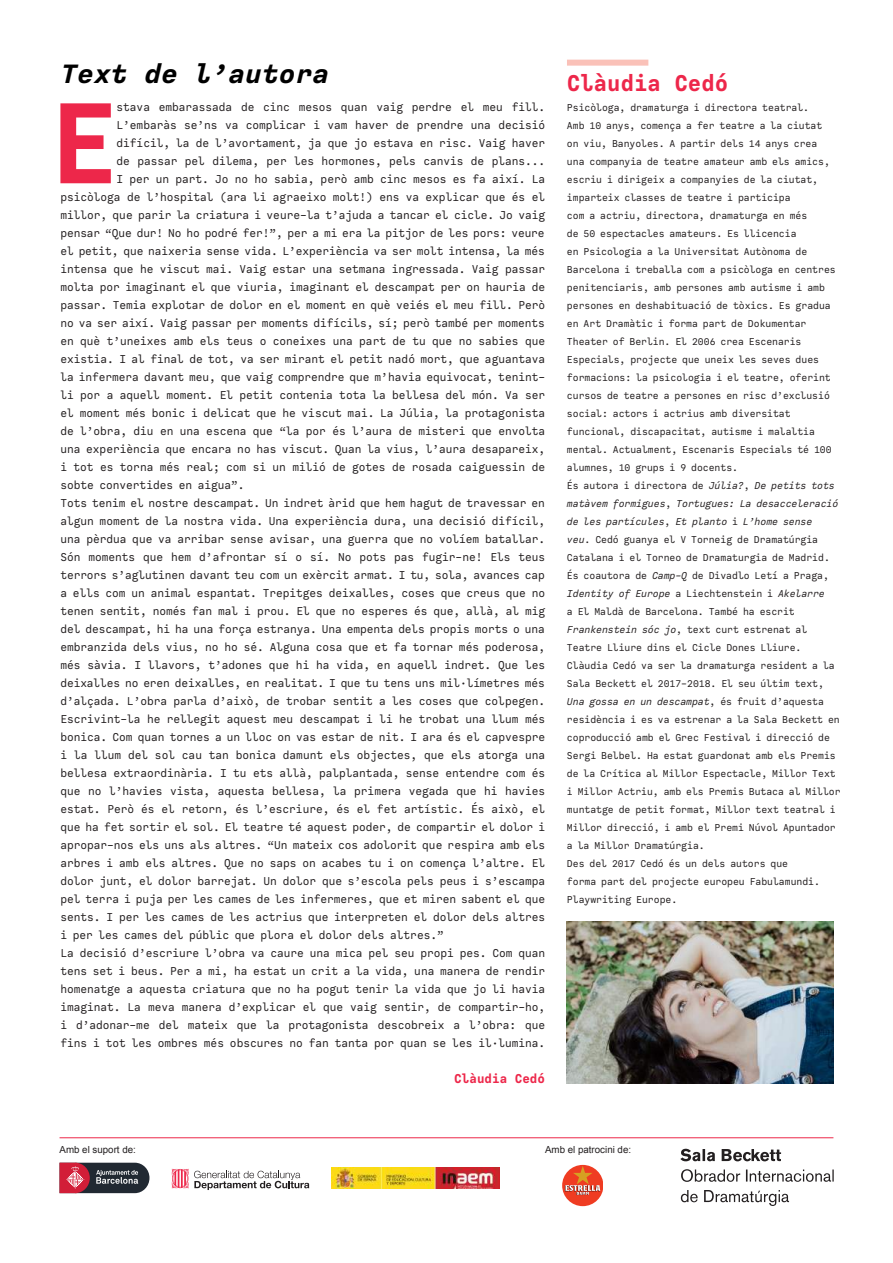
<style>
.page{position:relative;width:893px;height:1263px;background:#fff}
.page>*{position:absolute;margin:0;border:0;box-sizing:border-box;transform-origin:0 0}
.t1{font:700 121.05px "Calling Code";color:#ed274a}
.t2{font:italic 700 27.9px "Calling Code";color:#000;scale:1.08 1}
.t3{font:700 24px "Calling Code";color:#ed274a}
.t4{font:700 13.5px "Calling Code";color:#ed274a}
.t5{font:12px "Calling Code";letter-spacing:-.005em;color:#231f20}
.t6{font:10.5px/18px "Calling Code";letter-spacing:-.005em;color:#231f20}
.t7{font:9.75px "Arial";color:#231f20}
.s1{font-style:inherit}
.s2{font-style:italic}
</style>
<div class="page">
<svg style="left:172px;top:1169px;width:137px;height:21px"></svg>
<svg style="left:60px;top:1163px;width:89px;height:30px;background:#6e4450"></svg>
<div style="left:567px;top:60px;width:81px;height:6px;background:#fac1b8"></div>
<hr style="left:60px;top:1137px;width:773px;height:1px;background:#ed274a">
<img style="left:332px;top:1167px;width:167px;height:21px">
<div style="left:563px;top:1165px;width:40px;height:41px;background:#ef3c22;border-radius:50%"></div>
<svg style="left:565px;top:1166px;width:35px;height:29px"></svg>
<svg style="left:681px;top:1190px;width:108px;height:16px"></svg>
<svg style="left:681px;top:1169px;width:153px;height:13px"></svg>
<svg style="left:680px;top:1149px;width:101px;height:12px"></svg>
<img style="left:567px;top:921px;width:266px;height:162px">
<h2 class="t2" style="left:60px;top:56px;width:250px"><span class="s1">T</span>ext de l’autora</h2>
<h1 class="t1" style="left:49px;top:68px;width:69px">E</h1>
<p class="t5" style="left:117px;top:100px;width:430px">stava embarassada de cinc mesos quan vaig perdre el meu fill.</p>
<p class="t5" style="left:117px;top:118px;width:430px">L’embaràs se’ns va complicar i vam haver de prendre una decisió</p>
<p class="t5" style="left:117px;top:136px;width:430px">difícil, la de l’avortament, ja que jo estava en risc. Vaig haver</p>
<p class="t5" style="left:117px;top:154px;width:430px">de passar pel dilema, per les hormones, pels canvis de plans...</p>
<p class="t5" style="left:117px;top:172px;width:430px">I per un part. Jo no ho sabia, però amb cinc mesos es fa així. La</p>
<p class="t5" style="left:60px;top:190px;width:486px">psicòloga de l’hospital (ara li agraeixo molt!) ens va explicar que és el</p>
<p class="t5" style="left:60px;top:208px;width:486px">millor, que parir la criatura i veure-la t’ajuda a tancar el cicle. Jo vaig</p>
<p class="t5" style="left:60px;top:226px;width:486px">pensar “Que dur! No ho podré fer!”, per a mi era la pitjor de les pors: veure</p>
<p class="t5" style="left:60px;top:244px;width:486px">el petit, que naixeria sense vida. L’experiència va ser molt intensa, la més</p>
<p class="t5" style="left:60px;top:262px;width:486px">intensa que he viscut mai. Vaig estar una setmana ingressada. Vaig passar</p>
<p class="t5" style="left:60px;top:280px;width:486px">molta por imaginant el que viuria, imaginant el descampat per on hauria de</p>
<p class="t5" style="left:60px;top:298px;width:486px">passar. Temia explotar de dolor en el moment en què veiés el meu fill. Però</p>
<p class="t5" style="left:60px;top:316px;width:486px">no va ser així. Vaig passar per moments difícils, sí; però també per moments</p>
<p class="t5" style="left:60px;top:334px;width:486px">en què t’uneixes amb els teus o coneixes una part de tu que no sabies que</p>
<p class="t5" style="left:60px;top:352px;width:486px">existia. I al final de tot, va ser mirant el petit nadó mort, que aguantava</p>
<p class="t5" style="left:60px;top:370px;width:486px">la infermera davant meu, que vaig comprendre que m’havia equivocat, tenint-</p>
<p class="t5" style="left:60px;top:388px;width:486px">li por a aquell moment. El petit contenia tota la bellesa del món. Va ser</p>
<p class="t5" style="left:60px;top:406px;width:486px">el moment més bonic i delicat que he viscut mai. La Júlia, la protagonista</p>
<p class="t5" style="left:60px;top:424px;width:486px">de l’obra, diu en una escena que “la por és l’aura de misteri que envolta</p>
<p class="t5" style="left:60px;top:442px;width:486px">una experiència que encara no has viscut. Quan la vius, l’aura desapareix,</p>
<p class="t5" style="left:60px;top:460px;width:486px">i tot es torna més real; com si un milió de gotes de rosada caiguessin de</p>
<p class="t5" style="left:60px;top:478px;width:186px">sobte convertides en aigua”.</p>
<p class="t5" style="left:60px;top:496px;width:486px">Tots tenim el nostre descampat. Un indret àrid que hem hagut de travessar en</p>
<p class="t5" style="left:60px;top:514px;width:486px">algun moment de la nostra vida. Una experiència dura, una decisió difícil,</p>
<p class="t5" style="left:60px;top:532px;width:486px">una pèrdua que va arribar sense avisar, una guerra que no volíem batallar.</p>
<p class="t5" style="left:60px;top:550px;width:486px">Són moments que hem d’afrontar sí o sí. No pots pas fugir-ne! Els teus</p>
<p class="t5" style="left:60px;top:568px;width:486px">terrors s’aglutinen davant teu com un exèrcit armat. I tu, sola, avances cap</p>
<p class="t5" style="left:60px;top:586px;width:486px">a ells com un animal espantat. Trepitges deixalles, coses que creus que no</p>
<p class="t5" style="left:60px;top:604px;width:486px">tenen sentit, només fan mal i prou. El que no esperes és que, allà, al mig</p>
<p class="t5" style="left:60px;top:622px;width:486px">del descampat, hi ha una força estranya. Una empenta dels propis morts o una</p>
<p class="t5" style="left:60px;top:640px;width:486px">embranzida dels vius, no ho sé. Alguna cosa que et fa tornar més poderosa,</p>
<p class="t5" style="left:60px;top:658px;width:486px">més sàvia. I llavors, t’adones que hi ha vida, en aquell indret. Que les</p>
<p class="t5" style="left:60px;top:676px;width:486px">deixalles no eren deixalles, en realitat. I que tu tens uns mil·límetres més</p>
<p class="t5" style="left:60px;top:694px;width:486px">d’alçada. L’obra parla d’això, de trobar sentit a les coses que colpegen.</p>
<p class="t5" style="left:60px;top:712px;width:486px">Escrivint-la he rellegit aquest meu descampat i li he trobat una llum més</p>
<p class="t5" style="left:60px;top:730px;width:486px">bonica. Com quan tornes a un lloc on vas estar de nit. I ara és el capvespre</p>
<p class="t5" style="left:60px;top:748px;width:486px">i la llum del sol cau tan bonica damunt els objectes, que els atorga una</p>
<p class="t5" style="left:60px;top:766px;width:486px">bellesa extraordinària. I tu ets allà, palplantada, sense entendre com és</p>
<p class="t5" style="left:60px;top:784px;width:486px">que no l’havies vista, aquesta bellesa, la primera vegada que hi havies</p>
<p class="t5" style="left:60px;top:802px;width:486px">estat. Però és el retorn, és l’escriure, és el fet artístic. És això, el</p>
<p class="t5" style="left:60px;top:820px;width:486px">que ha fet sortir el sol. El teatre té aquest poder, de compartir el dolor i</p>
<p class="t5" style="left:60px;top:838px;width:486px">apropar-nos els uns als altres. “Un mateix cos adolorit que respira amb els</p>
<p class="t5" style="left:60px;top:856px;width:486px">arbres i amb els altres. Que no saps on acabes tu i on comença l’altre. El</p>
<p class="t5" style="left:60px;top:874px;width:486px">dolor junt, el dolor barrejat. Un dolor que s’escola pels peus i s’escampa</p>
<p class="t5" style="left:60px;top:892px;width:486px">pel terra i puja per les cames de les infermeres, que et miren sabent el que</p>
<p class="t5" style="left:60px;top:910px;width:486px">sents. I per les cames de les actrius que interpreten el dolor dels altres</p>
<p class="t5" style="left:60px;top:928px;width:385px">i per les cames del públic que plora el dolor dels altres.”</p>
<p class="t5" style="left:60px;top:946px;width:486px">La decisió d’escriure l’obra va caure una mica pel seu propi pes. Com quan</p>
<p class="t5" style="left:60px;top:964px;width:486px">tens set i beus. Per a mi, ha estat un crit a la vida, una manera de rendir</p>
<p class="t5" style="left:60px;top:982px;width:486px">homenatge a aquesta criatura que no ha pogut tenir la vida que jo li havia</p>
<p class="t5" style="left:60px;top:1000px;width:486px">imaginat. La meva manera d’explicar el que vaig sentir, de compartir-ho,</p>
<p class="t5" style="left:60px;top:1018px;width:486px">i d’adonar-me del mateix que la protagonista descobreix a l’obra: que</p>
<p class="t5" style="left:60px;top:1036px;width:486px">fins i tot les ombres més obscures no fan tanta por quan se les il·lumina.</p>
<p class="t4" style="left:454px;top:1070px;width:92px">Clàudia Cedó</p>
<h3 class="t3" style="left:567px;top:68px;width:163px">Clàudia Cedó</h3>
<p class="t6" style="left:567px;top:99px;width:275px">Psicòloga, dramaturga i directora teatral.<br>Amb 10 anys, comença a fer teatre a la ciutat<br>on viu, Banyoles. A partir dels 14 anys crea<br>una companyia de teatre amateur amb els amics, escriu i dirigeix a companyies de la ciutat, imparteix classes de teatre i participa<br>com a actriu, directora, dramaturga en més<br>de 50 espectacles amateurs. Es llicencia<br>en Psicologia a la Universitat Autònoma de Barcelona i treballa com a psicòloga en centres penitenciaris, amb persones amb autisme i amb persones en deshabituació de tòxics. Es gradua en Art Dramàtic i forma part de Dokumentar Theater of Berlin. El 2006 crea Escenaris Especials, projecte que uneix les seves dues formacions: la psicologia i el teatre, oferint cursos de teatre a persones en risc d’exclusió social: actors i actrius amb diversitat funcional, discapacitat, autisme i malaltia mental. Actualment, Escenaris Especials té 100 alumnes, 10 grups i 9 docents.<br>És autora i directora de <span class="s2">Júlia?</span>, <span class="s2">De petits tots matàvem formigues</span>, <span class="s2">Tortugues: La desacceleració de les partícules</span>, <span class="s2">Et planto</span> i <span class="s2">L’home sense<br>veu</span>. Cedó guanya el V Torneig de Dramatúrgia Catalana i el Torneo de Dramaturgia de Madrid.<br>És coautora de <span class="s2">Camp-Q</span> de Divadlo Letí a Praga, <span class="s2">Identity of Europe</span> a Liechtenstein i <span class="s2">Akelarre<br></span>a El Maldà de Barcelona. També ha escrit <span class="s2">Frankenstein sóc jo</span>, text curt estrenat al Teatre Lliure dins el Cicle Dones Lliure.<br>Clàudia Cedó va ser la dramaturga resident a la Sala Beckett el 2017-2018. El seu últim text, <span class="s2">Una gossa en un descampat</span>, és fruit d’aquesta residència i es va estrenar a la Sala Beckett en coproducció amb el Grec Festival i direcció de Sergi Belbel. Ha estat guardonat amb els Premis de la Crítica al Millor Espectacle, Millor Text i Millor Actriu, amb els Premis Butaca al Millor muntatge de petit format, Millor text teatral i Millor direcció, i amb el Premi Núvol Apuntador a la Millor Dramatúrgia.<br>Des del 2017 Cedó és un dels autors que<br>forma part del projecte europeu Fabulamundi.<br>Playwriting Europe.</p>
<p class="t7" style="left:60px;top:1143px;width:78px">Amb el suport de:</p>
<p class="t7" style="left:545px;top:1143px;width:88px">Amb el patrocini de:</p>
</div>
